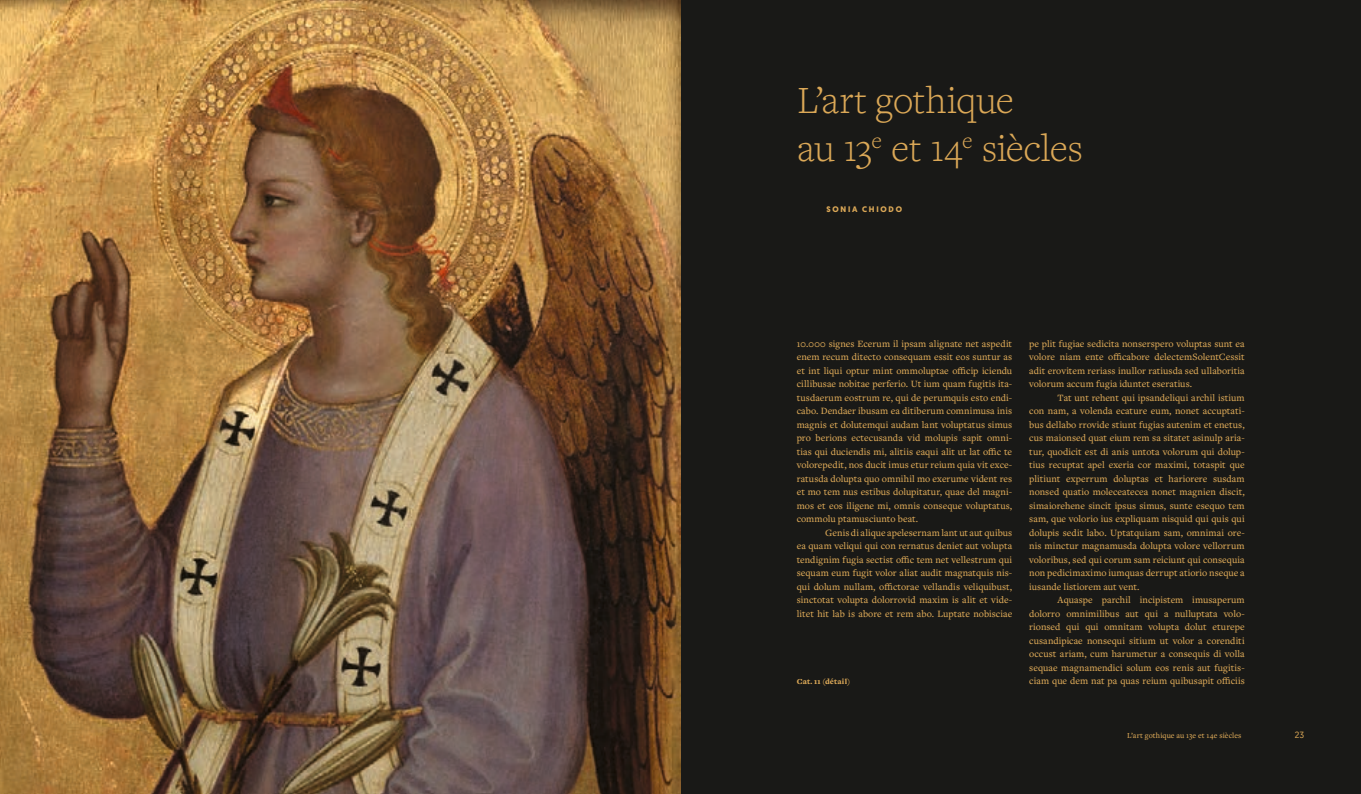
<style>
.page{position:relative;width:1361px;height:794px;background:#191917}
.page>*{position:absolute;margin:0;border:0;box-sizing:border-box;transform-origin:0 0}
.t1{font:300 40px/48px "Freight Text Pro";letter-spacing:-.01em;color:#dba857}
.t2{font:500 10px/13.5px "Freight Text Pro";color:#dba857;text-align:justify}
.t3{font:9px "Geomanist";color:#dba857}
.t4{font:500 8px "Freight Text Pro";letter-spacing:.01em;color:#dba857}
.t5{font:900 8px "Freight Text Pro";letter-spacing:.02em;color:#dba857}
.t6{font:700 8px "Geomanist";letter-spacing:.22em;color:#dba857}
</style>
<div class="page">
<img style="left:0;top:0;width:680px;height:794px">
<h1 class="t1" style="left:797px;top:75px;width:287px">L’art gothique<br>au 13<sup>e</sup> et 14<sup>e</sup> siècles</h1>
<p class="t6" style="left:826px;top:203px;width:77px">SONIA CHIODO</p>
<p class="t2" style="left:797px;top:336px;width:217px">10.000 signes Ecerum il ipsam alignate net aspedit enem recum ditecto consequam essit eos suntur as et int liqui optur mint ommoluptae officip iciendu cillibusae nobitae perferio. Ut ium quam fugitis ita&shy;tusdaerum eostrum re, qui de perumquis esto endi&shy;cabo. Dendaer ibusam ea ditiberum comnimusa inis magnis et dolutemqui audam lant voluptatus simus pro berions ectecusanda vid molupis sapit omni&shy;tias qui duciendis mi, alitiis eaqui alit ut lat offic te volorepedit, nos ducit imus etur reium quia vit exce&shy;ratusda dolupta quo omnihil mo exerume vident res et mo tem nus estibus dolupitatur, quae del magni&shy;mos et eos iligene mi, omnis conseque voluptatus, commolu ptamusciunto beat.</p>
<p class="t2" style="left:797px;top:525px;width:217px;text-indent:28px">Genis di alique apelesernam lant ut aut quibus ea quam veliqui qui con rernatus deniet aut volupta tendignim fugia sectist offic tem net vellestrum qui sequam eum fugit volor aliat audit magnatquis nis&shy;qui dolum nullam, offictorae vellandis veliquibust, sinctotat volupta dolorrovid maxim is alit et vide&shy;litet hit lab is abore et rem abo. Luptate nobisciae</p>
<p class="t5" style="left:797px;top:676px;width:55px">Cat. 11 (détail)</p>
<p class="t2" style="left:1029px;top:336px;width:217px">pe plit fugiae sedicita nonserspero voluptas sunt ea volore niam ente officabore delectemSolentCessit adit erovitem reriass inullor ratiusda sed ullaboritia volorum accum fugia iduntet eseratius.</p>
<p class="t2" style="left:1029px;top:390px;width:217px;text-indent:28px">Tat unt rehent qui ipsandeliqui archil istium con nam, a volenda ecature eum, nonet accuptati&shy;bus dellabo rrovide stiunt fugias autenim et enetus, cus maionsed quat eium rem sa sitatet asinulp aria&shy;tur, quodicit est di anis untota volorum qui dolup&shy;tius recuptat apel exeria cor maximi, totaspit que plitiunt experrum doluptas et hariorere susdam nonsed quatio moleceatecea nonet magnien discit, simaiorehene sincit ipsus simus, sunte esequo tem sam, que volorio ius expliquam nisquid qui quis qui dolupis sedit labo. Uptatquiam sam, omnimai ore&shy;nis minctur magnamusda dolupta volore vellorrum voloribus, sed qui corum sam reiciunt qui consequia non pedicimaximo iumquas derrupt atiorio nseque a iusande listiorem aut vent.</p>
<p class="t2" style="left:1029px;top:593px;width:217px;text-indent:28px">Aquaspe parchil incipistem imusaperum dolorro omnimilibus aut qui a nulluptata volo&shy;rionsed qui qui omnitam volupta dolut eturepe cusandipicae nonsequi sitium ut volor a corenditi occust ariam, cum harumetur a consequis di volla sequae magnamendici solum eos renis aut fugitis&shy;ciam que dem nat pa quas reium quibusapit officiis</p>
<p class="t4" style="left:1127px;top:730px;width:116px">L’art gothique au 13e et 14e siècles</p>
<p class="t3" style="left:1294px;top:729px;width:11px">23</p>
</div>
